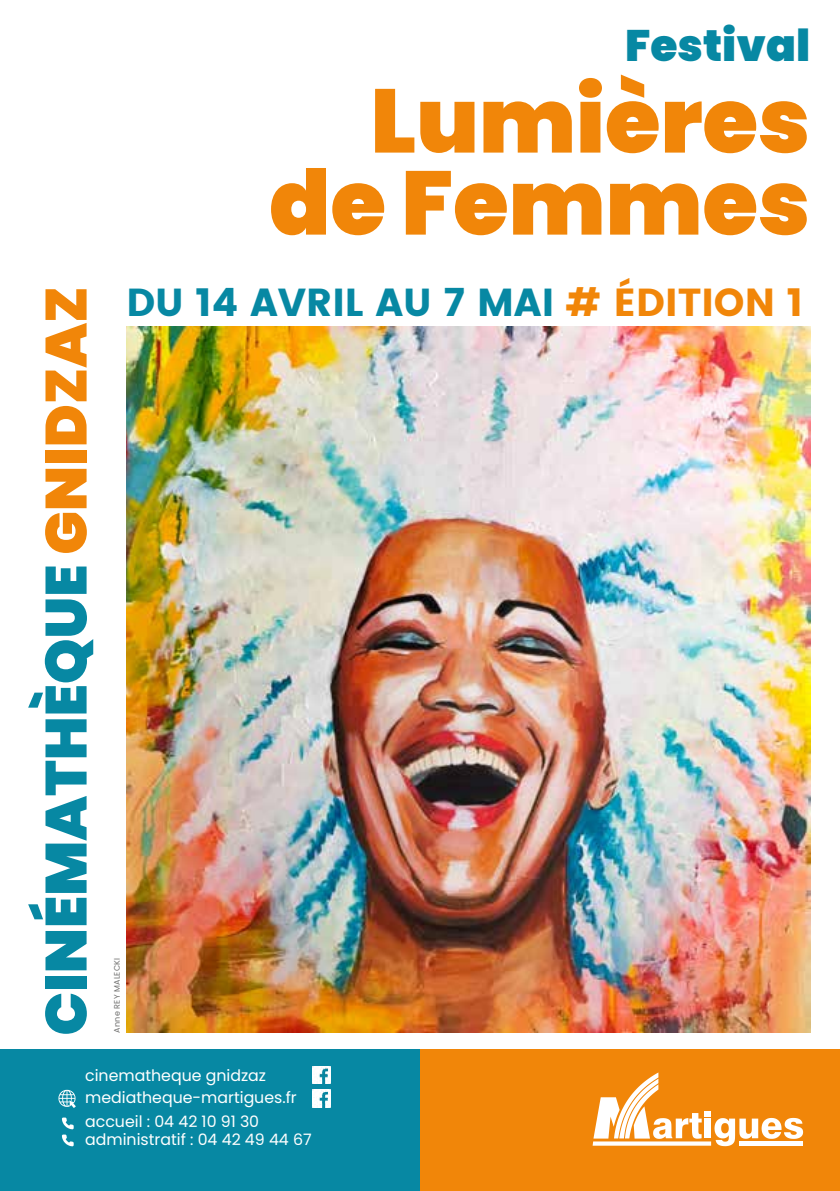
<style>
.page{position:relative;width:840px;height:1191px;background:#fff}
.page>*{position:absolute;margin:0;border:0;box-sizing:border-box;transform-origin:0 0}
.t1{font:900 90px/82px "Poppins";color:#f18609;text-align:right}
.t2{font:900 58px "Poppins";color:#0788a3}
.t3{font:900 44px "Poppins";color:#0788a3}
.t4{font:39px "Poppins";color:#0788a3}
.t5{font:15.8px/22px "Poppins";color:#fff}
.t6{font:8px "Poppins";letter-spacing:.03em;color:#6d6d6c}
.s1{color:#f18609}
</style>
<div class="page">
<div style="left:0;top:1049px;width:420px;height:142px;background:#0788a3"></div>
<div style="left:420px;top:1049px;width:419px;height:142px;background:#f18609"></div>
<svg style="left:593px;top:1072px;width:209px;height:74px"></svg>
<hr style="left:739px;top:1141px;width:63px;height:4px;background:#fff">
<img style="left:126px;top:326px;width:683px;height:706px">
<img style="left:312px;top:1066px;width:18px;height:17px">
<svg style="left:58px;top:1089px;width:18px;height:19px"></svg>
<img style="left:312px;top:1089px;width:18px;height:18px">
<svg style="left:62px;top:1117px;width:12px;height:29px"></svg>
<h3 class="t3" style="left:624px;top:20px;width:186px">Festival</h3>
<h1 class="t1" style="left:269px;top:80px;width:542px">Lumières de Femmes</h1>
<h3 class="t4" style="left:126px;top:280px;width:678px">DU 14 AVRIL AU 7 MAI <span class="s1"># ÉDITION 1</span></h3>
<h2 class="t2" style="left:33px;top:1035px;width:750px;rotate:-90deg">CINÉMATHÈQUE <span class="s1">GNIDZAZ</span></h2>
<p class="t6" style="left:112px;top:1032px;width:76px;rotate:-90deg">Anne REY MALECKI</p>
<p class="t5" style="left:85px;top:1064px;width:213px">cinematheque gnidzaz mediatheque-martigues.fr</p>
<p class="t5" style="left:85px;top:1112px;width:228px;line-height:18px">accueil : 04 42 10 91 30 administratif : 04 42 49 44 67</p>
</div>
